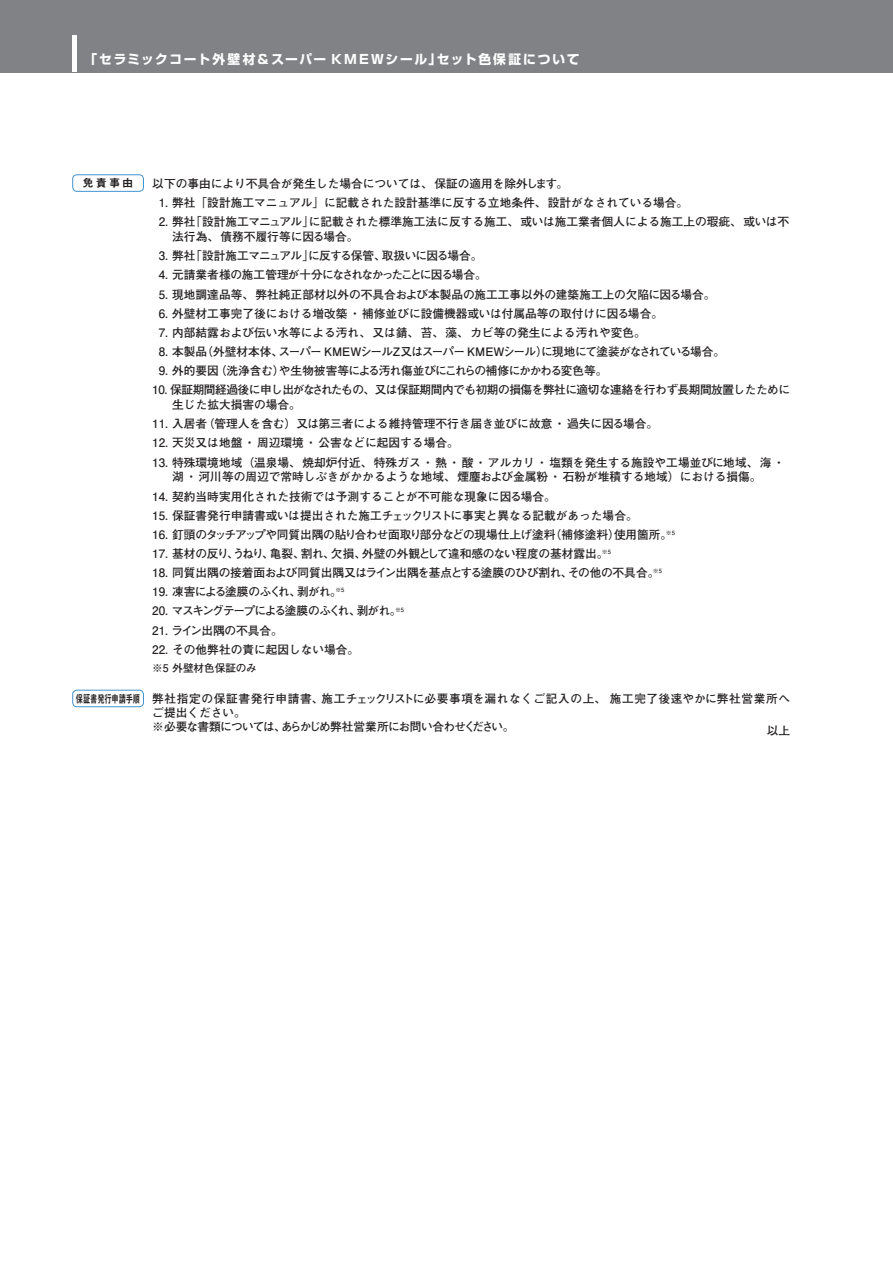
<style>
.page{position:relative;width:893px;height:1263px;background:#fff}
.page>*{position:absolute;margin:0;border:0;box-sizing:border-box;transform-origin:0 0}
.t1{font:700 12.75px "Shin Go Pro";letter-spacing:.135em;color:#fff}
.t2{font:700 11.7px/14.9px "Futo Go B101 Pro";color:#231f20}
.t3{font:700 11.7px "Futo Go B101 Pro";letter-spacing:-.02em;color:#231f20}
.t4{font:700 11.7px/14.9px "Futo Go B101 Pro";letter-spacing:-.04em;color:#231f20}
.t5{font:700 11.7px/13.8px "Futo Go B101 Pro";letter-spacing:.055em;color:#231f20}
.t6{font:700 11.7px "Futo Go B101 Pro";letter-spacing:-.07em;color:#231f20}
.t7{font:700 11.7px "Futo Go B101 Pro";letter-spacing:-.055em;color:#231f20}
.t8{font:700 11.7px "Futo Go B101 Pro";letter-spacing:-.03em;color:#231f20}
.t9{font:700 11.7px "Futo Go B101 Pro";letter-spacing:-.065em;color:#231f20}
.t10{font:700 11.7px "Futo Go B101 Pro";letter-spacing:-.045em;color:#231f20}
.t11{font:700 11.7px "Futo Go B101 Pro";letter-spacing:-.1em;color:#231f20}
.t12{font:11.1px "Midashi Go Pro MB31";letter-spacing:-.02em;color:#231f20;scale:.65 1}
.t13{font:11.1px "Midashi Go Pro MB31";letter-spacing:-.02em;color:#231f20}
.t14{font:700 10.65px "Futo Go B101 Pro";color:#231f20}
</style>
<div class="page">
<div style="left:0;top:0;width:893px;height:72px;background:#808285"></div>
<div style="left:72px;top:35px;width:5px;height:37px;background:#fff"></div>
<div style="left:72px;top:174px;width:72px;height:18px;border:1px solid #4194d0;border-radius:4px"></div>
<div style="left:72px;top:690px;width:72px;height:17px;border:1px solid #4194d0;border-radius:4px"></div>
<p class="t1" style="left:85px;top:49px;width:497px">「セラミックコート外壁材＆スーパー KMEWシール」セット色保証について</p>
<p class="t13" style="left:83px;top:174px;width:52px">免責事由</p>
<p class="t12" style="left:76px;top:689px;width:100px">保証書発行申請手順</p>
<p class="t2" style="left:152px;top:175px;width:417px">以下の事由により不具合が発生した場合については、保証の適用を除外します。</p>
<p class="t2" style="left:159px;top:194px;width:531px">1. 弊社「設計施工マニュアル」に記載された設計基準に反する立地条件、設計がなされている場合。</p>
<p class="t2" style="left:172px;top:213px;width:618px;text-indent:-13px">2. 弊社「設計施工マニュアル」に記載された標準施工法に反する施工、或いは施工業者個人による施工上の瑕疵、或いは不法行為、債務不履行等に因る場合。</p>
<p class="t10" style="left:159px;top:247px;width:325px">3. 弊社「設計施工マニュアル」に反する保管、取扱いに因る場合。</p>
<p class="t7" style="left:159px;top:266px;width:330px">4. 元請業者様の施工管理が十分になされなかったことに因る場合。</p>
<p class="t2" style="left:159px;top:285px;width:558px">5. 現地調達品等、弊社純正部材以外の不具合および本製品の施工工事以外の建築施工上の欠陥に因る場合。</p>
<p class="t2" style="left:159px;top:304px;width:506px">6. 外壁材工事完了後における増改築・補修並びに設備機器或いは付属品等の取付けに因る場合。</p>
<p class="t2" style="left:159px;top:323px;width:488px">7. 内部結露および伝い水等による汚れ、又は錆、苔、藻、カビ等の発生による汚れや変色。</p>
<p class="t6" style="left:159px;top:342px;width:568px">8. 本製品（外壁材本体、スーパー KMEWシールZ又はスーパー KMEWシール）に現地にて塗装がなされている場合。</p>
<p class="t8" style="left:159px;top:361px;width:450px">9. 外的要因（洗浄含む）や生物被害等による汚れ傷並びにこれらの補修にかかわる変色等。</p>
<p class="t4" style="left:172px;top:381px;width:619px;text-indent:-20px">10. 保証期間経過後に申し出がなされたもの、又は保証期間内でも初期の損傷を弊社に適切な連絡を行わず長期間放置したために生じた拡大損害の場合。</p>
<p class="t2" style="left:152px;top:415px;width:507px">11. 入居者（管理人を含む）又は第三者による維持管理不行き届き並びに故意・過失に因る場合。</p>
<p class="t2" style="left:152px;top:434px;width:308px">12. 天災又は地盤・周辺環境・公害などに起因する場合。</p>
<p class="t2" style="left:152px;top:453px;width:634px;text-align:center">13. 特殊環境地域（温泉場、焼却炉付近、特殊ガス・熱・酸・アルカリ・塩類を発生する施設や工場並びに地域、海・湖・河川等の周辺で常時しぶきがかかるような地域、煙麈および金属粉・石粉が堆積する地域）における損傷。</p>
<p class="t2" style="left:152px;top:487px;width:405px">14. 契約当時実用化された技術では予測することが不可能な現象に因る場合。</p>
<p class="t2" style="left:152px;top:506px;width:487px">15. 保証書発行申請書或いは提出された施工チェックリストに事実と異なる記載があった場合。</p>
<p class="t3" style="left:152px;top:525px;width:524px">16. 釘頭のタッチアップや同質出隅の貼り合わせ面取り部分などの現場仕上げ塗料（補修塗料）使用箇所。<sup>※5</sup></p>
<p class="t3" style="left:152px;top:544px;width:460px">17. 基材の反り、うねり、亀裂、割れ、欠損、外壁の外観として違和感のない程度の基材露出。<sup>※5</sup></p>
<p class="t3" style="left:152px;top:563px;width:511px">18. 同質出隅の接着面および同質出隅又はライン出隅を基点とする塗膜のひび割れ、その他の不具合。<sup>※5</sup></p>
<p class="t7" style="left:152px;top:582px;width:194px">19. 凍害による塗膜のふくれ、剥がれ。<sup>※5</sup></p>
<p class="t11" style="left:152px;top:602px;width:253px">20. マスキングテープによる塗膜のふくれ、剥がれ。<sup>※5</sup></p>
<p class="t3" style="left:152px;top:621px;width:132px">21. ライン出隅の不具合。</p>
<p class="t2" style="left:152px;top:640px;width:209px">22. その他弊社の責に起因しない場合。</p>
<p class="t14" style="left:152px;top:659px;width:106px">※5 外壁材色保証のみ</p>
<p class="t5" style="left:152px;top:691px;width:639px">弊社指定の保証書発行申請書、施工チェックリストに必要事項を漏れなくご記入の上、施工完了後速やかに弊社営業所へご提出ください。</p>
<p class="t9" style="left:152px;top:717px;width:364px">※必要な書類については、あらかじめ弊社営業所にお問い合わせください。</p>
<p class="t2" style="left:767px;top:721px;width:25px">以上</p>
</div>
